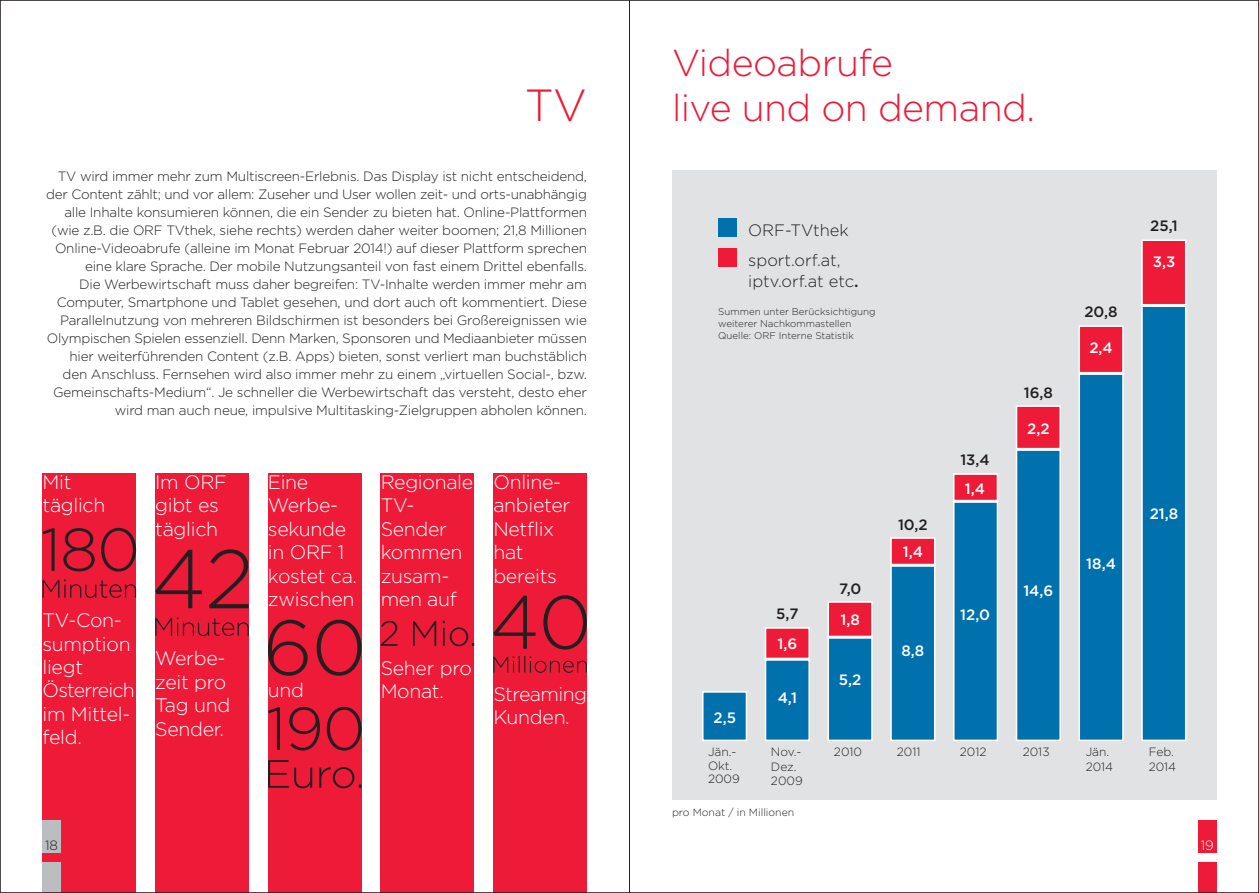
<style>
.page{position:relative;width:1259px;height:893px;background:#fff}
.page>*{position:absolute;margin:0;border:0;box-sizing:border-box;transform-origin:0 0}
.t1{font:300 45px "Gotham";color:#ed1a38}
.t2{font:300 37.5px/45px "Gotham";letter-spacing:-.015em;color:#ed1a38}
.t3{font:300 19.5px/23.4px "Gotham";letter-spacing:-.015em;color:#fff}
.t4{font:300 16.5px/30px "Gotham";color:#231f20}
.t5{font:500 15px "Gotham";color:#fff}
.t6{font:500 15px "Gotham";color:#231f20}
.t7{font:300 13.5px/18px "Gotham";letter-spacing:-.015em;color:#231f20;text-align:right}
.t8{font:300 13.5px "Gotham";color:#fff}
.t9{font:300 12px/14.4px "Gotham";color:#231f20}
.t10{font:300 10.5px "Gotham";color:#231f20}
.t11{font:300 9.75px/11.7px "Gotham";color:#231f20}
.s1{font-weight:500}
</style>
<div class="page">
<div style="left:43px;top:473px;width:93px;height:420px;background:#ed1a38"></div>
<svg style="left:43px;top:528px;width:93px;height:44px"></svg>
<svg style="left:43px;top:579px;width:93px;height:19px"></svg>
<div style="left:155px;top:473px;width:94px;height:420px;background:#ed1a38"></div>
<svg style="left:155px;top:618px;width:94px;height:18px"></svg>
<svg style="left:155px;top:549px;width:94px;height:59px"></svg>
<div style="left:268px;top:473px;width:93px;height:420px;background:#ed1a38"></div>
<svg style="left:268px;top:760px;width:93px;height:28px"></svg>
<svg style="left:268px;top:620px;width:93px;height:56px"></svg>
<svg style="left:268px;top:707px;width:93px;height:44px"></svg>
<div style="left:381px;top:473px;width:93px;height:420px;background:#ed1a38"></div>
<svg style="left:381px;top:621px;width:93px;height:25px"></svg>
<div style="left:493px;top:473px;width:94px;height:420px;background:#ed1a38"></div>
<svg style="left:493px;top:595px;width:94px;height:55px"></svg>
<svg style="left:493px;top:656px;width:94px;height:17px"></svg>
<div style="left:43px;top:820px;width:18px;height:33px;background:#bcbdc0"></div>
<div style="left:43px;top:862px;width:18px;height:31px;background:#bcbdc0"></div>
<div style="left:1198px;top:820px;width:18px;height:33px;background:#ed1a38"></div>
<div style="left:1198px;top:862px;width:18px;height:31px;background:#ed1a38"></div>
<div style="left:672px;top:170px;width:544px;height:629px;background:#e1e2e4"></div>
<div style="left:702px;top:691px;width:45px;height:50px;background:#0071ad;border:2px solid #fff"></div>
<div style="left:765px;top:627px;width:45px;height:32px;background:#ed1a38;border:2px solid #fff"></div>
<div style="left:827px;top:601px;width:45px;height:36px;background:#ed1a38;border:2px solid #fff"></div>
<div style="left:890px;top:537px;width:45px;height:28px;background:#ed1a38;border:2px solid #fff"></div>
<div style="left:953px;top:473px;width:45px;height:28px;background:#ed1a38;border:2px solid #fff"></div>
<div style="left:1015px;top:405px;width:46px;height:44px;background:#ed1a38;border:2px solid #fff"></div>
<div style="left:1078px;top:325px;width:45px;height:48px;background:#ed1a38;border:2px solid #fff"></div>
<div style="left:1141px;top:239px;width:45px;height:66px;background:#ed1a38;border:2px solid #fff"></div>
<div style="left:765px;top:659px;width:45px;height:82px;background:#0071ad;border:2px solid #fff"></div>
<div style="left:827px;top:637px;width:45px;height:104px;background:#0071ad;border:2px solid #fff"></div>
<div style="left:890px;top:565px;width:45px;height:176px;background:#0071ad;border:2px solid #fff"></div>
<div style="left:953px;top:501px;width:45px;height:240px;background:#0071ad;border:2px solid #fff"></div>
<div style="left:1015px;top:449px;width:46px;height:292px;background:#0071ad;border:2px solid #fff"></div>
<div style="left:1078px;top:373px;width:45px;height:368px;background:#0071ad;border:2px solid #fff"></div>
<div style="left:1141px;top:305px;width:45px;height:436px;background:#0071ad;border:2px solid #fff"></div>
<div style="left:718px;top:218px;width:18px;height:18px;background:#0071ad"></div>
<div style="left:718px;top:248px;width:18px;height:18px;background:#ed1a38"></div>
<hr style="left:629px;top:0;width:1px;height:893px;background:#231f20">
<h1 class="t1" style="left:525px;top:77px;width:64px">TV</h1>
<p class="t7" style="left:46px;top:167px;width:542px">TV wird immer mehr zum Multiscreen-Erlebnis. Das Display ist nicht entscheidend, der Content zählt; und vor allem: Zuseher und User wollen zeit- und orts-unabhängig alle Inhalte konsumieren können, die ein Sender zu bieten hat. Online-Plattformen (wie z.B. die ORF TVthek, siehe rechts) werden daher weiter boomen; 21,8 Millionen Online-Videoabrufe (alleine im Monat Februar 2014!) auf dieser Plattform sprechen eine klare Sprache. Der mobile Nutzungsanteil von fast einem Drittel ebenfalls.<br>Die Werbewirtschaft muss daher begreifen: TV-Inhalte werden immer mehr am Computer, Smartphone und Tablet gesehen, und dort auch oft kommentiert. Diese Parallelnutzung von mehreren Bildschirmen ist besonders bei Großereignissen wie Olympischen Spielen essenziell. Denn Marken, Sponsoren und Mediaanbieter müssen hier weiterführenden Content (z.B. Apps) bieten, sonst verliert man buchstäblich den Anschluss. Fernsehen wird also immer mehr zu einem „virtuellen Social-, bzw.<br>Gemeinschafts-Medium“. Je schneller die Werbewirtschaft das versteht, desto eher wird man auch neue, impulsive Multitasking-Zielgruppen abholen können.</p>
<h3 class="t3" style="left:43px;top:470px;width:64px">Mit täglich</h3>
<h3 class="t3" style="left:155px;top:470px;width:73px">Im ORF gibt es täglich</h3>
<h3 class="t3" style="left:43px;top:608px;width:94px">TV-Con&shy;sumption liegt<br>Österreich im Mittel&shy;feld.</h3>
<h3 class="t3" style="left:155px;top:646px;width:76px">Werbe&shy;zeit pro<br>Tag und<br>Sender.</h3>
<h3 class="t3" style="left:268px;top:470px;width:91px">Eine<br>Werbe&shy;sekunde in ORF 1 kostet ca. zwischen</h3>
<h3 class="t3" style="left:268px;top:677px;width:38px">und</h3>
<h3 class="t3" style="left:381px;top:470px;width:94px">Regionale<br>TV-<br>Sender kommen zusam&shy;men auf</h3>
<h3 class="t3" style="left:381px;top:656px;width:93px">Seher pro<br>Monat.</h3>
<h3 class="t3" style="left:493px;top:470px;width:78px">Online&shy;anbieter<br>Netflix hat bereits</h3>
<h3 class="t3" style="left:493px;top:681px;width:95px">Streaming<br>Kunden.</h3>
<h2 class="t2" style="left:672px;top:39px;width:364px">Videoabrufe<br>live und on demand.</h2>
<p class="t4" style="left:748px;top:215px;width:102px">ORF-TVthek sport.orf.at,</p>
<p class="t4" style="left:748px;top:266px;width:112px">iptv.orf.at etc<span class="s1">.</span></p>
<p class="t11" style="left:718px;top:306px;width:159px">Summen unter Berücksichtigung weiterer Nachkommastellen<br>Quelle: ORF Interne Statistik</p>
<p class="t5" style="left:713px;top:707px;width:24px">2,5</p>
<p class="t6" style="left:776px;top:604px;width:24px">5,7</p>
<p class="t5" style="left:777px;top:634px;width:21px">1,6</p>
<p class="t5" style="left:777px;top:688px;width:21px">4,1</p>
<p class="t6" style="left:839px;top:578px;width:24px">7,0</p>
<p class="t5" style="left:840px;top:610px;width:21px">1,8</p>
<p class="t5" style="left:839px;top:670px;width:24px">5,2</p>
<p class="t6" style="left:898px;top:515px;width:31px">10,2</p>
<p class="t5" style="left:902px;top:542px;width:22px">1,4</p>
<p class="t5" style="left:901px;top:641px;width:24px">8,8</p>
<p class="t6" style="left:960px;top:450px;width:31px">13,4</p>
<p class="t5" style="left:965px;top:478px;width:22px">1,4</p>
<p class="t5" style="left:960px;top:604px;width:31px">12,0</p>
<p class="t6" style="left:1023px;top:383px;width:31px">16,8</p>
<p class="t5" style="left:1027px;top:419px;width:24px">2,2</p>
<p class="t6" style="left:1084px;top:302px;width:35px">20,8</p>
<p class="t5" style="left:1089px;top:338px;width:25px">2,4</p>
<p class="t5" style="left:1023px;top:581px;width:32px">14,6</p>
<p class="t5" style="left:1086px;top:554px;width:31px">18,4</p>
<p class="t6" style="left:1150px;top:216px;width:29px">25,1</p>
<p class="t5" style="left:1152px;top:252px;width:24px">3,3</p>
<p class="t5" style="left:1149px;top:504px;width:30px">21,8</p>
<p class="t9" style="left:708px;top:745px;width:33px;line-height:13.5px">Jän.-<br>Okt.<br>2009</p>
<p class="t9" style="left:771px;top:745px;width:33px">Nov.-<br>Dez.<br>2009</p>
<p class="t9" style="left:834px;top:745px;width:30px">2010</p>
<p class="t9" style="left:897px;top:745px;width:25px">2011</p>
<p class="t9" style="left:960px;top:745px;width:28px">2012</p>
<p class="t9" style="left:1022px;top:745px;width:28px">2013</p>
<p class="t9" style="left:1085px;top:745px;width:29px">Jän.<br>2014</p>
<p class="t9" style="left:1148px;top:745px;width:29px">Feb.<br>2014</p>
<p class="t10" style="left:672px;top:805px;width:124px">pro Monat / in Millionen</p>
<p class="t7" style="left:45px;top:836px;width:14px">18</p>
<p class="t8" style="left:1201px;top:837px;width:14px">19</p>
</div>
